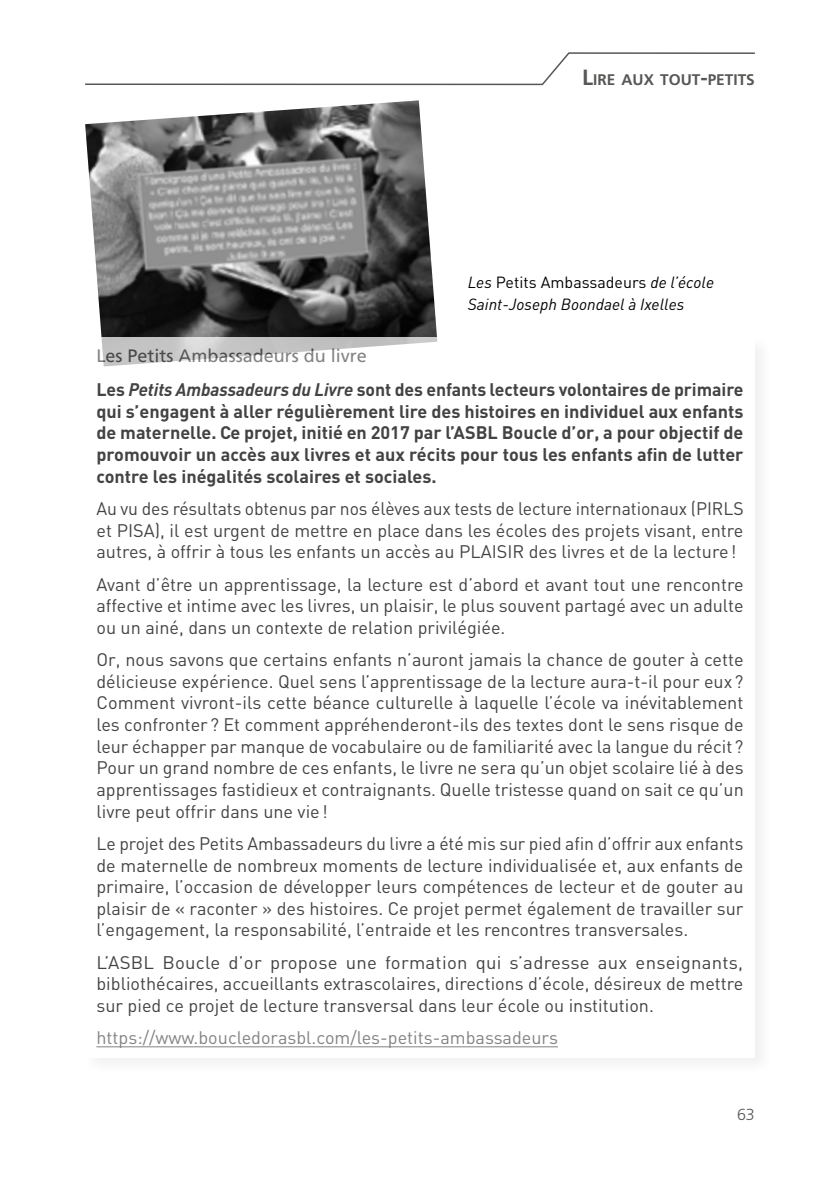
<style>
.page{position:relative;width:840px;height:1191px;background:#fff}
.page>*{position:absolute;margin:0;border:0;box-sizing:border-box;transform-origin:0 0}
.t1{font:18px/21.6px "DIN";color:#000;text-align:justify}
.t2{font:700 18px/21.6px "DIN";color:#000;text-align:justify}
.t3{font:18px "DIN";color:#575756}
.t4{font:18px "Frutiger LT Std";color:#575756}
.t5{font:italic 16px/21.6px "DIN";color:#000}
.t6{font:300 16px "Frutiger LT Std";color:#575756}
.t7{font:700 15.4px "Frutiger LT Std";color:#575756}
.s1{font-size:22px}
.s2{font-style:normal}
.s3{font-style:italic}
</style>
<div class="page">
<img style="left:85px;top:100px;width:352px;height:234px">
<div style="left:82px;top:334px;width:690px;height:742px;background:#fafafa"></div>
<div style="left:85px;top:337px;width:669px;height:720px;background:#fff"></div>
<hr style="left:96px;top:1046px;width:461px;height:1px;background:#575756">
<svg style="left:85px;top:52px;width:670px;height:34px"></svg>
<p class="t7" style="left:581px;top:71px;width:174px"><span class="s1">L</span>IRE AUX TOUT<span class="s1">-</span>PETITS</p>
<p class="t5" style="left:467px;top:271px;width:248px">Les <span class="s2">Petits Ambassadeurs</span> de l’école<br>Saint-Joseph Boondael à Ixelles</p>
<p class="t4" style="left:96px;top:345px;width:272px">Les Petits Ambassadeurs du livre</p>
<p class="t2" style="left:96px;top:378px;width:648px">Les <span class="s3">Petits Ambassadeurs du Livre</span> sont des enfants lecteurs volontaires de primaire qui s’engagent à aller régulièrement lire des histoires en individuel aux enfants de maternelle. Ce projet, initié en 2017 par l’ASBL Boucle d’or, a pour objectif de promouvoir un accès aux livres et aux récits pour tous les enfants afin de lutter contre les inégalités scolaires et sociales.</p>
<p class="t1" style="left:96px;top:498px;width:648px">Au vu des résultats obtenus par nos élèves aux tests de lecture internationaux (PIRLS et PISA), il est urgent de mettre en place dans les écoles des projets visant, entre autres, à offrir à tous les enfants un accès au PLAISIR des livres et de la lecture!</p>
<p class="t1" style="left:96px;top:573px;width:648px">Avant d’être un apprentissage, la lecture est d’abord et avant tout une rencontre affective et intime avec les livres, un plaisir, le plus souvent partagé avec un adulte ou un ainé, dans un contexte de relation privilégiée.</p>
<p class="t1" style="left:96px;top:649px;width:648px">Or, nous savons que certains enfants n’auront jamais la chance de gouter à cette délicieuse expérience. Quel sens l’apprentissage de la lecture aura-t-il pour eux?<br>Comment vivront-ils cette béance culturelle à laquelle l’école va inévitablement les confronter ? Et comment appréhenderont-ils des textes dont le sens risque de leur échapper par manque de vocabulaire ou de familiarité avec la langue du récit ?<br>Pour un grand nombre de ces enfants, le livre ne sera qu’un objet scolaire lié à des apprentissages fastidieux et contraignants. Quelle tristesse quand on sait ce qu’un livre peut offrir dans une vie!</p>
<p class="t1" style="left:96px;top:833px;width:648px">Le projet des Petits Ambassadeurs du livre a été mis sur pied afin d’offrir aux enfants de maternelle de nombreux moments de lecture individualisée et, aux enfants de primaire, l’occasion de développer leurs compétences de lecteur et de gouter au plaisir de « raconter » des histoires. Ce projet permet également de travailler sur l’engagement, la responsabilité, l’entraide et les rencontres transversales.</p>
<p class="t1" style="left:96px;top:951px;width:648px">L’ASBL Boucle d’or propose une formation qui s’adresse aux enseignants, bibliothécaires, accueillants extrascolaires, directions d’école, désireux de mettre sur pied ce projet de lecture transversal dans leur école ou institution.</p>
<p class="t3" style="left:96px;top:1027px;width:462px">https://www.boucledorasbl.com/les-petits-ambassadeurs</p>
<p class="t6" style="left:736px;top:1105px;width:19px">63</p>
</div>
